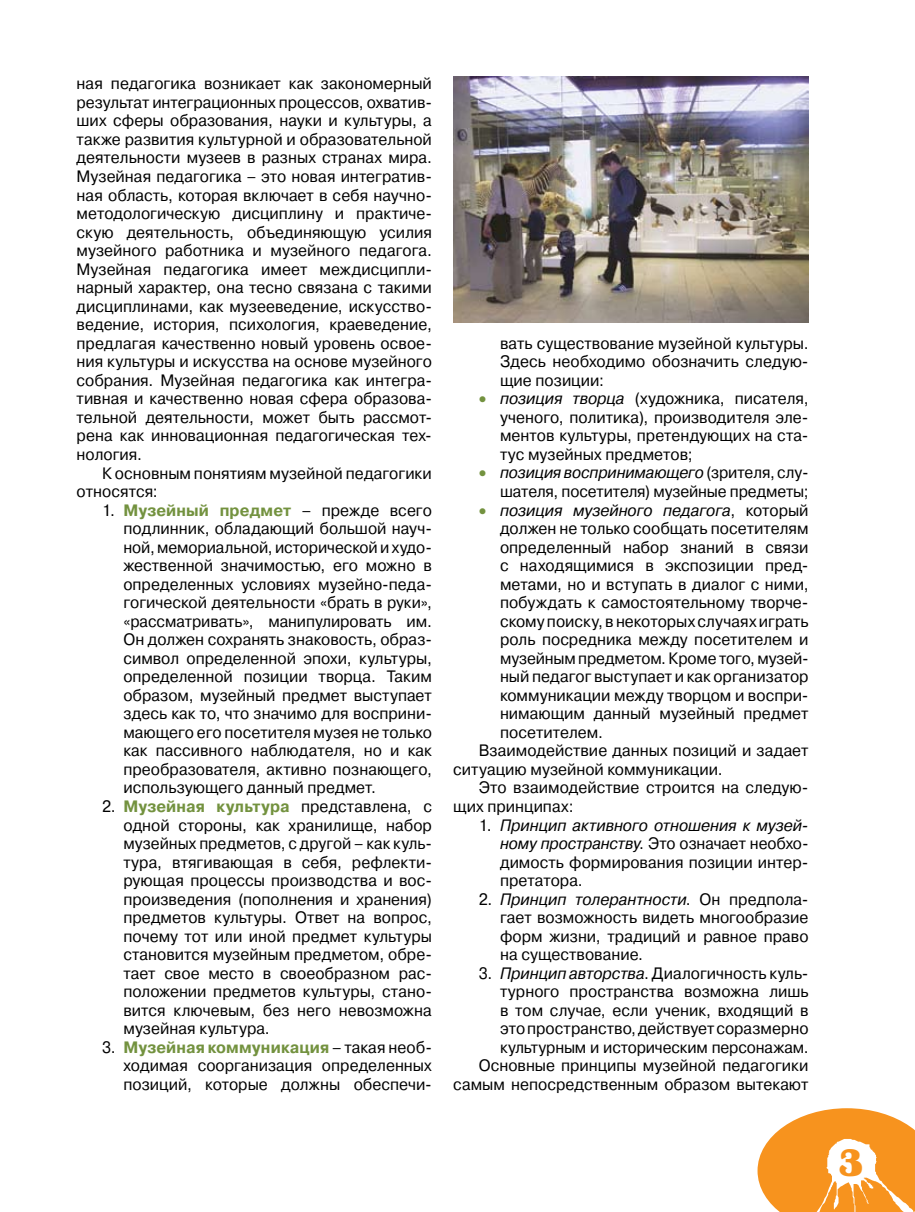
<style>
.page{position:relative;width:915px;height:1212px;background:#fff}
.page>*{position:absolute;margin:0;border:0;box-sizing:border-box;transform-origin:0 0}
.t1{font:37.5px "Binner";color:#f7931e}
.t2{font:16.5px/18.5px "Pragmatica C";color:#000;text-align:justify;scale:.95 1}
.t3{font:16.5px/18.6px "Pragmatica C";color:#000;text-align:right;scale:.94 1}
.t4{font:italic 16.5px "Pragmatica C";letter-spacing:-.005em;color:#000;scale:.95 1}
.s1{font-weight:700;color:#73923f}
.s2{color:#73923f}
.s3{font-style:italic}
.s4{font-style:normal}
</style>
<div class="page">
<svg style="left:757px;top:1108px;width:157px;height:104px"></svg>
<img style="left:453px;top:77px;width:355px;height:245px">
<p class="t2" style="left:77px;top:75px;width:375px;text-align:left">ная педагогика возникает как закономерный результат интеграционных процессов, охватив&shy;ших сферы образования, науки и культуры, а также развития культурной и образовательной деятельности музеев в разных странах мира.<br>Музейная педагогика – это новая интегратив&shy;ная область, которая включает в себя научно&shy;методологическую дисциплину и практиче&shy;скую деятельность, объединяющую усилия музейного работника и музейного педагога.<br>Музейная педагогика имеет междисципли&shy;нарный характер, она тесно связана с такими дисциплинами, как музееведение, искусство&shy;ведение, история, психология, краеведение, предлагая качественно новый уровень освое&shy;ния культуры и искусства на основе музейного собрания. Музейная педагогика как интегра&shy;тивная и качественно новая сфера образова&shy;тельной деятельности, может быть рассмот&shy;рена как инновационная педагогическая тех&shy;нология.</p>
<p class="t2" style="left:77px;top:464px;width:375px;text-indent:26px">К основным понятиям музейной педагогики относятся:</p>
<p class="t2" style="left:123px;top:501px;width:326px;text-align:left;text-indent:-21px">1. <span class="s1">Музейный предмет</span> – прежде всего подлинник, обладающий большой науч&shy;ной, мемориальной, исторической и худо&shy;жественной значимостью, его можно в определенных условиях музейно-педа&shy;гогической деятельности «брать в руки», «рассматривать», манипулировать им.<br>Он должен сохранять знаковость, образ&shy;символ определенной эпохи, культуры, определенной позиции творца. Таким образом, музейный предмет выступает здесь как то, что значимо для восприни&shy;мающего его посетителя музея не только как пассивного наблюдателя, но и как преобразователя, активно познающего, использующего данный предмет.</p>
<p class="t2" style="left:123px;top:797px;width:326px;text-align:left;text-indent:-21px">2. <span class="s1">Музейная культура</span> представлена, с одной стороны, как хранилище, набор музейных предметов, с другой – как куль&shy;тура, втягивающая в себя, рефлекти&shy;рующая процессы производства и вос&shy;произведения (пополнения и хранения) предметов культуры. Ответ на вопрос, почему тот или иной предмет культуры становится музейным предметом, обре&shy;тает свое место в своеобразном рас&shy;положении предметов культуры, стано&shy;вится ключевым, без него невозможна музейная культура.</p>
<p class="t2" style="left:123px;top:1038px;width:326px;text-indent:-21px">3. <span class="s1">Музейная коммуникация</span> – такая необ&shy;ходимая соорганизация определенных позиций, которые должны обеспечи-</p>
<p class="t2" style="left:500px;top:334px;width:326px">вать существование музейной культуры.<br>Здесь необходимо обозначить следую&shy;щие позиции:</p>
<p class="t2" style="left:500px;top:390px;width:326px;text-indent:-21px"><span class="s2">•</span> <span class="s3">позиция творца</span> (художника, писателя, ученого, политика), производителя эле&shy;ментов культуры, претендующих на ста&shy;тус музейных предметов;</p>
<p class="t3" style="left:478px;top:464px;width:352px"><span class="s2">•</span> <span class="s3">позиция воспринимающего</span> (зрителя, слу&shy;шателя, посетителя) музейные предметы;</p>
<p class="t4" style="left:478px;top:501px;width:348px"><span class="s2">•</span> позиция музейного педагога<span class="s4">, который</span></p>
<p class="t2" style="left:500px;top:519px;width:326px">должен не только сообщать посетителям</p>
<p class="t2" style="left:500px;top:538px;width:326px">определенный набор знаний в связи</p>
<p class="t2" style="left:500px;top:556px;width:323px">с находящимися в экспозиции пред-</p>
<p class="t2" style="left:500px;top:575px;width:326px">метами, но и вступать в диалог с ними,</p>
<p class="t2" style="left:500px;top:593px;width:326px">побуждать к самостоятельному творче-</p>
<p class="t2" style="left:500px;top:612px;width:326px">скому поиску, в некоторых случаях играть</p>
<p class="t2" style="left:500px;top:631px;width:326px">роль посредника между посетителем и</p>
<p class="t3" style="left:500px;top:649px;width:329px">музейным предметом. Кроме того, музей-</p>
<p class="t2" style="left:500px;top:668px;width:326px">ный педагог выступает и как организатор</p>
<p class="t2" style="left:500px;top:686px;width:326px">коммуникации между творцом и воспри-</p>
<p class="t2" style="left:500px;top:705px;width:326px">нимающим данный музейный предмет</p>
<p class="t2" style="left:500px;top:723px;width:110px">посетителем.</p>
<p class="t2" style="left:478px;top:742px;width:348px">Взаимодействие данных позиций и задает</p>
<p class="t2" style="left:453px;top:760px;width:285px">ситуацию музейной коммуникации.</p>
<p class="t2" style="left:478px;top:779px;width:348px">Это взаимодействие строится на следую-</p>
<p class="t2" style="left:453px;top:797px;width:128px">щих принципах:</p>
<p class="t2" style="left:500px;top:816px;width:326px;text-indent:-21px">1. <span class="s3">Принцип активного отношения к музей&shy;ному пространству</span>. Это означает необхо&shy;димость формирования позиции интер&shy;претатора.</p>
<p class="t2" style="left:500px;top:890px;width:326px;text-indent:-21px">2. <span class="s3">Принцип толерантности</span>. Он предпола&shy;гает возможность видеть многообразие форм жизни, традиций и равное право на существование.</p>
<p class="t2" style="left:453px;top:964px;width:375px;text-align:right">3. <span class="s3">Принцип авторства</span>. Диалогичность куль&shy;турного пространства возможна лишь<br>в том случае, если ученик, входящий в<br>это пространство, действует соразмерно культурным и историческим персонажам.<br>Основные принципы музейной педагогики самым непосредственным образом вытекают</p>
<h1 class="t1" style="left:838px;top:1142px;width:26px">3</h1>
</div>
